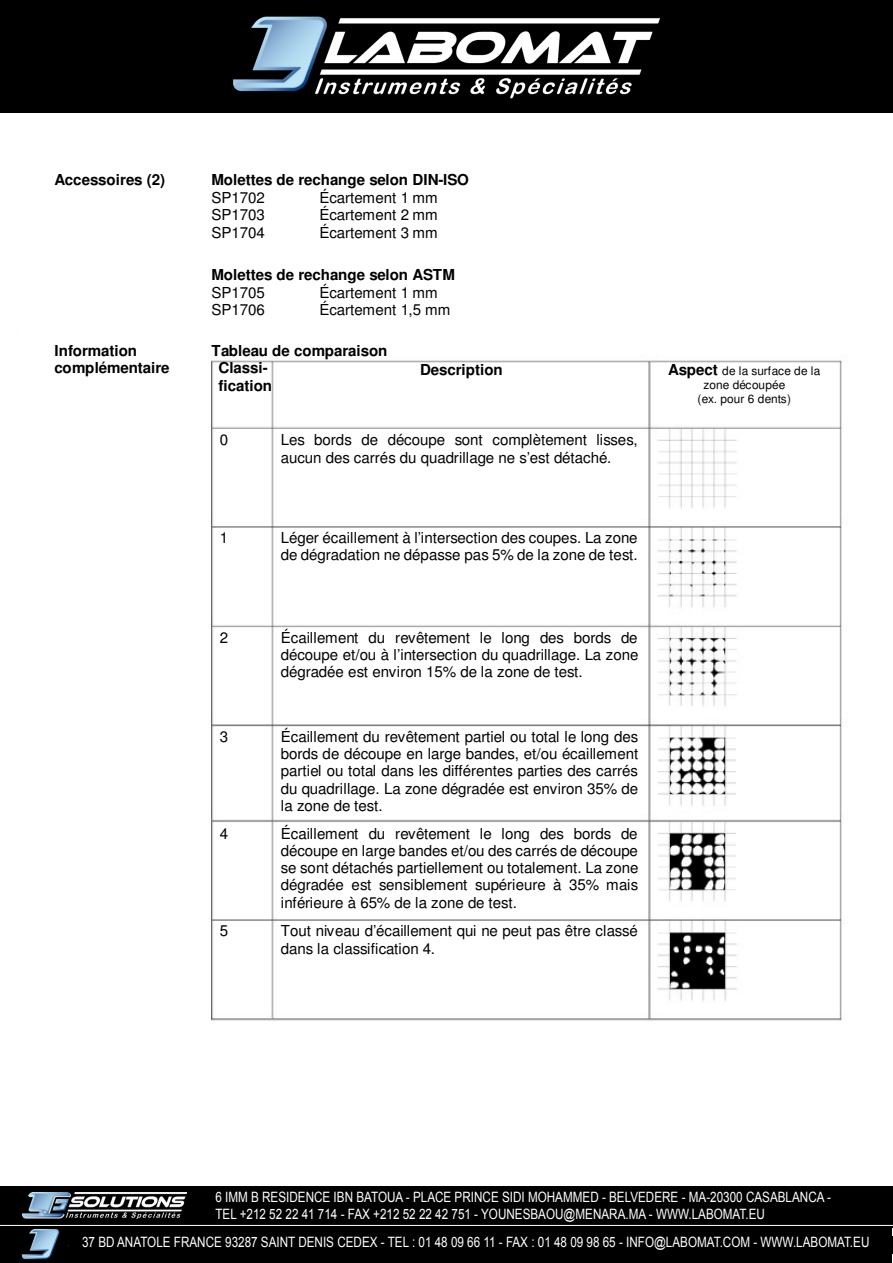
<style>
.page{position:relative;width:893px;height:1263px;background:#fff}
.page>*{position:absolute;margin:0;border:0;box-sizing:border-box;transform-origin:0 0}
.t1{font:15.15px/17.2px "Helvetica";letter-spacing:-.01em;color:#000}
.t2{font:700 15.15px/17.2px "Helvetica";letter-spacing:-.01em;color:#000}
.t3{font:14.25px/17.1px "Arial";color:#fff;scale:.82 1}
.t4{font:11.85px/14.1px "Helvetica";letter-spacing:.015em;color:#000;text-align:center}
.s1{font-weight:400}
.s2{font-weight:700;font-size:15.15px}
</style>
<div class="page">
<div style="left:0;top:1186px;width:893px;height:41px;background:#000"></div>
<img style="left:0;top:0;width:893px;height:113px">
<div style="left:0;top:1227px;width:892px;height:35px;background:#000"></div>
<img style="left:23px;top:1193px;width:163px;height:25px">
<div style="left:69px;top:1236px;width:824px;height:17px;background:#000"></div>
<hr style="left:0;top:1225px;width:893px;height:1px;background:#fff">
<img style="left:211px;top:360px;width:631px;height:661px">
<p class="t2" style="left:54px;top:173px;width:112px">Accessoires (2)</p>
<p class="t2" style="left:211px;top:172px;width:259px;line-height:17.7px">Molettes de rechange selon DIN-ISO<br><span class="s1">SP1702</span></p>
<p class="t1" style="left:319px;top:189px;width:120px">Écartement 1 mm</p>
<p class="t1" style="left:211px;top:206px;width:55px">SP1703</p>
<p class="t1" style="left:319px;top:206px;width:120px">Écartement 2 mm</p>
<p class="t1" style="left:211px;top:223px;width:55px">SP1704</p>
<p class="t1" style="left:319px;top:223px;width:120px">Écartement 3 mm</p>
<p class="t2" style="left:211px;top:267px;width:245px;line-height:17.7px">Molettes de rechange selon ASTM<br><span class="s1">SP1705</span></p>
<p class="t1" style="left:319px;top:284px;width:120px">Écartement 1 mm</p>
<p class="t1" style="left:211px;top:301px;width:55px">SP1706</p>
<p class="t1" style="left:319px;top:301px;width:133px">Écartement 1,5 mm</p>
<p class="t2" style="left:54px;top:343px;width:117px">Information complémentaire</p>
<p class="t2" style="left:219px;top:343px;width:170px;text-indent:-7px">Tableau de comparaison<br>Classi-<br>fication</p>
<p class="t2" style="left:420px;top:363px;width:84px">Description</p>
<p class="t4" style="left:668px;top:364px;width:154px"><span class="s2">Aspect</span> de la surface de la zone découpée<br>(ex. pour 6 dents)</p>
<p class="t1" style="left:281px;top:431px;width:358px">Les bords de découpe sont complètement lisses, aucun des carrés du quadrillage ne s’est détaché.</p>
<p class="t1" style="left:220px;top:431px;width:10px">0</p>
<p class="t1" style="left:220px;top:529px;width:10px">1</p>
<p class="t1" style="left:281px;top:529px;width:358px">Léger écaillement à l’intersection des coupes. La zone de dégradation ne dépasse pas 5% de la zone de test.</p>
<p class="t1" style="left:220px;top:629px;width:10px">2</p>
<p class="t1" style="left:281px;top:629px;width:359px;text-align:justify">Écaillement du revêtement le long des bords de découpe et/ou à l’intersection du quadrillage. La zone dégradée est environ 15% de la zone de test.</p>
<p class="t1" style="left:220px;top:728px;width:10px">3</p>
<p class="t1" style="left:281px;top:728px;width:359px;text-align:justify">Écaillement du revêtement partiel ou total le long des bords de découpe en large bandes, et/ou écaillement partiel ou total dans les différentes parties des carrés du quadrillage. La zone dégradée est environ 35% de la zone de test.</p>
<p class="t1" style="left:281px;top:825px;width:359px;text-align:justify">Écaillement du revêtement le long des bords de découpe en large bandes et/ou des carrés de découpe se sont détachés partiellement ou totalement. La zone dégradée est sensiblement supérieure à 35% mais inférieure à 65% de la zone de test.</p>
<p class="t1" style="left:281px;top:922px;width:358px">Tout niveau d’écaillement qui ne peut pas être classé dans la classification 4.</p>
<p class="t1" style="left:220px;top:825px;width:10px">4</p>
<p class="t1" style="left:220px;top:922px;width:10px">5</p>
<p class="t3" style="left:215px;top:1189px;width:770px">6 LMM B RESIDENCE LBN BATOUA - PLACE PRINCE SIDI MOHAMMED - MA-BELVEDERE - TEL +212 52 22 41 714 -<br>FAX +212 52 22 42 751 - YOUNESBAOU@MENARA.MA - WWW.LABOMAT.EU</p>
<p class="t3" style="left:82px;top:1234px;width:962px">37 BD ANATOLE FRANCE 93287 SAINT DENIS CEDEX - TEL : 01 48 09 66 11 - FAX : 01 48 09 98 65 - INFO@LABOMAT.COM - WWW.LABOMAT.EU</p>
<p class="t3" style="left:215px;top:1189px;width:752px;text-indent:10px">IMM B RESIDENCE IBN BATOUA - PLACE PRINCE SIDI MOHAMMED - BELVEDERE - MA-20300 CASABLANCA -<br>TEL</p>
<p class="t3" style="left:308px;top:1206px;width:558px">1 14 FAX +212 52 22 42 751 - YOUNESBAOU@MEN RA.MA - WWW.LABOMAT.EU</p>
</div>
